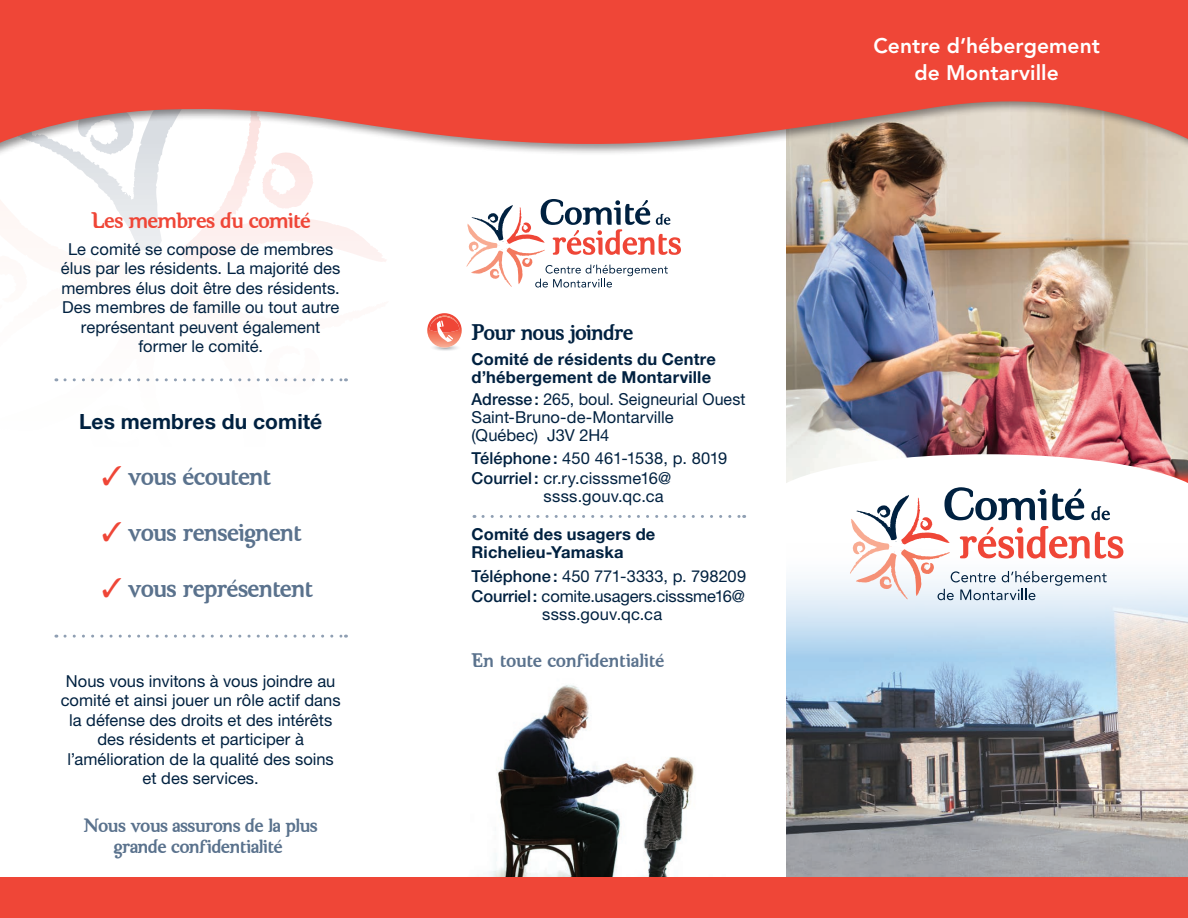
<style>
.page{position:relative;width:1188px;height:918px;background:#fff}
.page>*{position:absolute;margin:0;border:0;box-sizing:border-box;transform-origin:0 0}
.t1{font:25.5px "Brig Maven";letter-spacing:-.01em;color:#5a728d}
.t2{font:22.5px "Brig Maven";letter-spacing:-.015em;color:#ef4637}
.t3{font:22.5px "Brig Maven";letter-spacing:-.015em;color:#002140}
.t4{font:800 21px/27px "Avenir";letter-spacing:.005em;color:#fff;text-align:center}
.t5{font:700 21px "Helvetica Neue";letter-spacing:.005em;color:#002140}
.t6{font:19.5px/21px "Brig Maven";letter-spacing:-.005em;color:#5a728d;text-align:center}
.t7{font:16.5px/19.5px "Helvetica Neue";color:#002140}
.t8{font:700 16.5px/18px "Helvetica Neue";letter-spacing:.01em;color:#002140}
.s1{color:#ef4637}
.s2{font-weight:500}
</style>
<div class="page">
<img style="left:445px;top:685px;width:287px;height:193px">
<img style="left:786px;top:160px;width:402px;height:294px">
<img style="left:786px;top:600px;width:402px;height:278px">
<div style="left:0;top:0;width:1188px;height:160px;background:#231f20;opacity:.5"></div>
<svg style="left:0;top:0;width:1188px;height:150px;background:#e95547"></svg>
<svg style="left:0;top:56px;width:389px;height:326px"></svg>
<svg style="left:65px;top:635px;width:281px;height:3px"></svg>
<div style="left:0;top:878px;width:1188px;height:40px;background:#ef4637"></div>
<svg style="left:786px;top:454px;width:402px;height:146px"></svg>
<svg style="left:467px;top:199px;width:214px;height:89px"></svg>
<svg style="left:427px;top:313px;width:35px;height:38px"></svg>
<svg style="left:483px;top:515px;width:262px;height:3px"></svg>
<h2 class="t2" style="left:91px;top:208px;width:221px">Les membres du comité</h2>
<p class="t7" style="left:61px;top:239px;width:281px;text-align:center">Le comité se compose de membres élus par les résidents. La majorité des membres élus doit être des résidents.<br>Des membres de famille ou tout autre représentant peuvent également former le comité.</p>
<p class="t5" style="left:79px;top:408px;width:245px">Les membres du comité</p>
<h1 class="t1" style="left:102px;top:462px;width:171px"><span class="s1">✓</span> vous écoutent</h1>
<h1 class="t1" style="left:102px;top:518px;width:201px"><span class="s1">✓</span> vous renseignent</h1>
<h1 class="t1" style="left:102px;top:575px;width:213px"><span class="s1">✓</span> vous représentent</h1>
<p class="t7" style="left:61px;top:671px;width:282px;text-align:center">Nous vous invitons à vous joindre au comité et ainsi jouer un rôle actif dans la défense des droits et des intérêts des résidents et participer à l’amélioration de la qualité des soins et des services.</p>
<p class="t6" style="left:84px;top:816px;width:235px">Nous vous assurons de la plus grande confidentialité.</p>
<h2 class="t3" style="left:472px;top:320px;width:163px">Pour nous joindre</h2>
<p class="t8" style="left:472px;top:349px;width:246px">Comité de résidents du Centre d’hébergement de Montarville</p>
<p class="t7" style="left:472px;top:390px;width:275px;line-height:18px"><span class="s2">Adresse:</span> 265, boul. Seigneurial Ouest<br>Saint-Bruno-de-Montarville<br>(Québec) J3V 2H4</p>
<p class="t7" style="left:472px;top:448px;width:257px"><span class="s2">Téléphone:</span> 450 461-1538, p. 8019<br><span class="s2">Courriel:</span> cr.ry.cisssme16@</p>
<p class="t7" style="left:544px;top:486px;width:122px">ssss.gouv.qc.ca</p>
<p class="t8" style="left:472px;top:525px;width:185px">Comité des usagers de<br>Richelieu-Yamaska</p>
<p class="t7" style="left:472px;top:566px;width:276px"><span class="s2">Téléphone:</span> 450 771-3333, p. 798209<br><span class="s2">Courriel:</span> comite.usagers.cisssme16@</p>
<p class="t7" style="left:542px;top:604px;width:122px">ssss.gouv.qc.ca</p>
<p class="t6" style="left:472px;top:652px;width:194px">En toute confidentialité</p>
<p class="t4" style="left:873px;top:32px;width:228px">Centre d’hébergement de Montarville</p>
</div>
